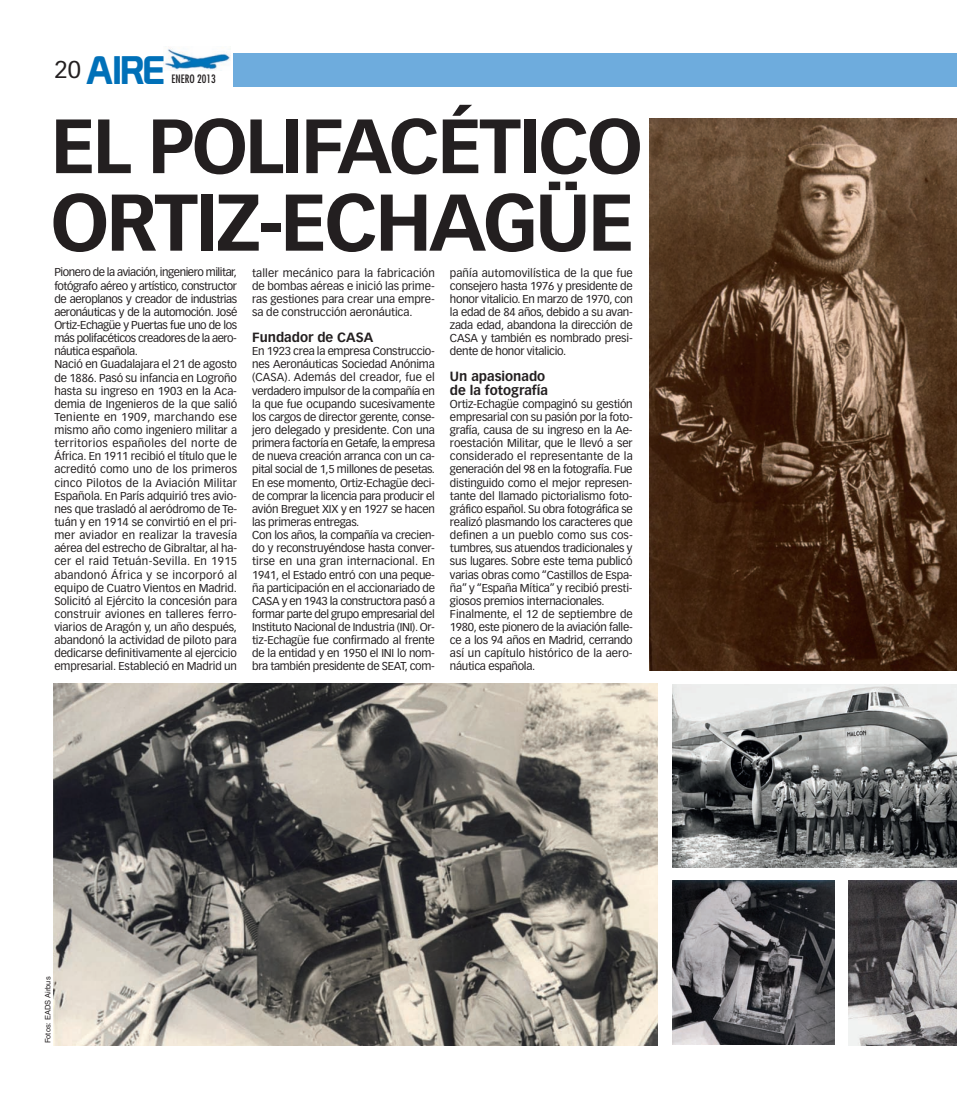
<style>
.page{position:relative;width:957px;height:1099px;background:#fff}
.page>*{position:absolute;margin:0;border:0;box-sizing:border-box;transform-origin:0 0}
.t1{font:700 78.75px "Vectora LH";letter-spacing:-.035em;color:#231f20}
.t2{font:700 75.25px "Vectora LH";letter-spacing:-.035em;color:#231f20}
.t3{font:38.88px "Prototype";color:#0070b8}
.t4{font:700 13.12px/13.1px "Vectora LH";color:#231f20}
.t5{font:11.25px/13.1px "Vectora LH";letter-spacing:-.015em;color:#231f20}
.t6{font:condensed 11.25px "Futura";color:#231f20}
.t7{font:7.5px "Helvetica";color:#231f20}
</style>
<div class="page">
<div style="left:234px;top:53px;width:723px;height:33px;background:#6eacdd"></div>
<img style="left:164px;top:47px;width:66px;height:24px">
<img style="left:649px;top:118px;width:308px;height:552px">
<img style="left:673px;top:880px;width:161px;height:164px">
<img style="left:849px;top:880px;width:108px;height:165px">
<img style="left:53px;top:683px;width:604px;height:362px">
<img style="left:673px;top:684px;width:284px;height:183px">
<h3 class="t3" style="left:54px;top:56px;width:112px"><sup>20</sup> AIRE</h3>
<p class="t6" style="left:172px;top:74px;width:46px">ENERO 2013</p>
<h2 class="t2" style="left:51px;top:115px;width:593px">EL POLIFACÉTICO</h2>
<h1 class="t1" style="left:51px;top:189px;width:585px">ORTIZ-ECHAGÜE</h1>
<p class="t5" style="left:54px;top:266px;width:184px">Pionero de la aviación, ingeniero militar, fotógrafo aéreo y artístico, constructor de aeroplanos y creador de industrias aeronáuticas y de la automoción. José Ortiz-Echagüe y Puertas fue uno de los más polifacéticos creadores de la aero&shy;náutica española.<br>Nació en Guadalajara el 21 de agosto de 1886. Pasó su infancia en Logroño hasta su ingreso en 1903 en la Aca&shy;demia de Ingenieros de la que salió Teniente en 1909, marchando ese mismo año como ingeniero militar a territorios españoles del norte de África. En 1911 recibió el título que le acreditó como uno de los primeros cinco Pilotos de la Aviación Militar Española. En París adquirió tres avio&shy;nes que trasladó al aeródromo de Te&shy;tuán y en 1914 se convirtió en el pri&shy;mer aviador en realizar la travesía aérea del estrecho de Gibraltar, al ha&shy;cer el raid Tetuán-Sevilla. En 1915 abandonó África y se incorporó al equipo de Cuatro Vientos en Madrid.<br>Solicitó al Ejército la concesión para construir aviones en talleres ferro&shy;viarios de Aragón y, un año después, abandonó la actividad de piloto para dedicarse definitivamente al ejercicio empresarial. Estableció en Madrid un</p>
<p class="t5" style="left:252px;top:267px;width:184px;text-align:justify">taller mecánico para la fabricación de bombas aéreas e inició las prime&shy;ras gestiones para crear una empre&shy;sa de construcción aeronáutica.</p>
<p class="t4" style="left:252px;top:332px;width:123px">Fundador de CASA</p>
<p class="t5" style="left:252px;top:345px;width:184px">En 1923 crea la empresa Construccio&shy;nes Aeronáuticas Sociedad Anónima (CASA). Además del creador, fue el verdadero impulsor de la compañía en la que fue ocupando sucesivamente los cargos de director gerente, conse&shy;jero delegado y presidente. Con una primera factoría en Getafe, la empresa de nueva creación arranca con un ca&shy;pital social de 1,5 millones de pesetas.<br>En ese momento, Ortiz-Echagüe deci&shy;de comprar la licencia para producir el avión Breguet XIX y en 1927 se hacen las primeras entregas.<br>Con los años, la compañía va crecien&shy;do y reconstruyéndose hasta conver&shy;tirse en una gran internacional. En 1941, el Estado entró con una peque&shy;ña participación en el accionariado de CASA y en 1943 la constructora pasó a formar parte del grupo empresarial del Instituto Nacional de Industria (INI). Or&shy;tiz-Echagüe fue confirmado al frente de la entidad y en 1950 el INI lo nom&shy;bra también presidente de SEAT, com-</p>
<p class="t5" style="left:450px;top:267px;width:184px;text-align:justify">pañía automovilística de la que fue consejero hasta 1976 y presidente de honor vitalicio. En marzo de 1970, con la edad de 84 años, debido a su avan&shy;zada edad, abandona la dirección de CASA y también es nombrado presi&shy;dente de honor vitalicio.</p>
<p class="t4" style="left:450px;top:371px;width:99px">Un apasionado de la fotografía</p>
<p class="t5" style="left:450px;top:398px;width:184px">Ortiz-Echagüe compaginó su gestión empresarial con su pasión por la foto&shy;grafía, causa de su ingreso en la Ae&shy;roestación Militar, que le llevó a ser considerado el representante de la generación del 98 en la fotografía. Fue distinguido como el mejor represen&shy;tante del llamado pictorialismo foto&shy;gráfico español. Su obra fotográfica se realizó plasmando los caracteres que definen a un pueblo como sus cos&shy;tumbres, sus atuendos tradicionales y sus lugares. Sobre este tema publicó varias obras como “Castillos de Espa&shy;ña” y “España Mítica” y recibió presti&shy;giosos premios internacionales.<br>Finalmente, el 12 de septiembre de 1980, este pionero de la aviación falle&shy;ce a los 94 años en Madrid, cerrando así un capítulo histórico de la aero&shy;náutica española.</p>
<p class="t7" style="left:45px;top:1043px;width:68px;rotate:-90deg">Fotos: EADS Airbus</p>
</div>
